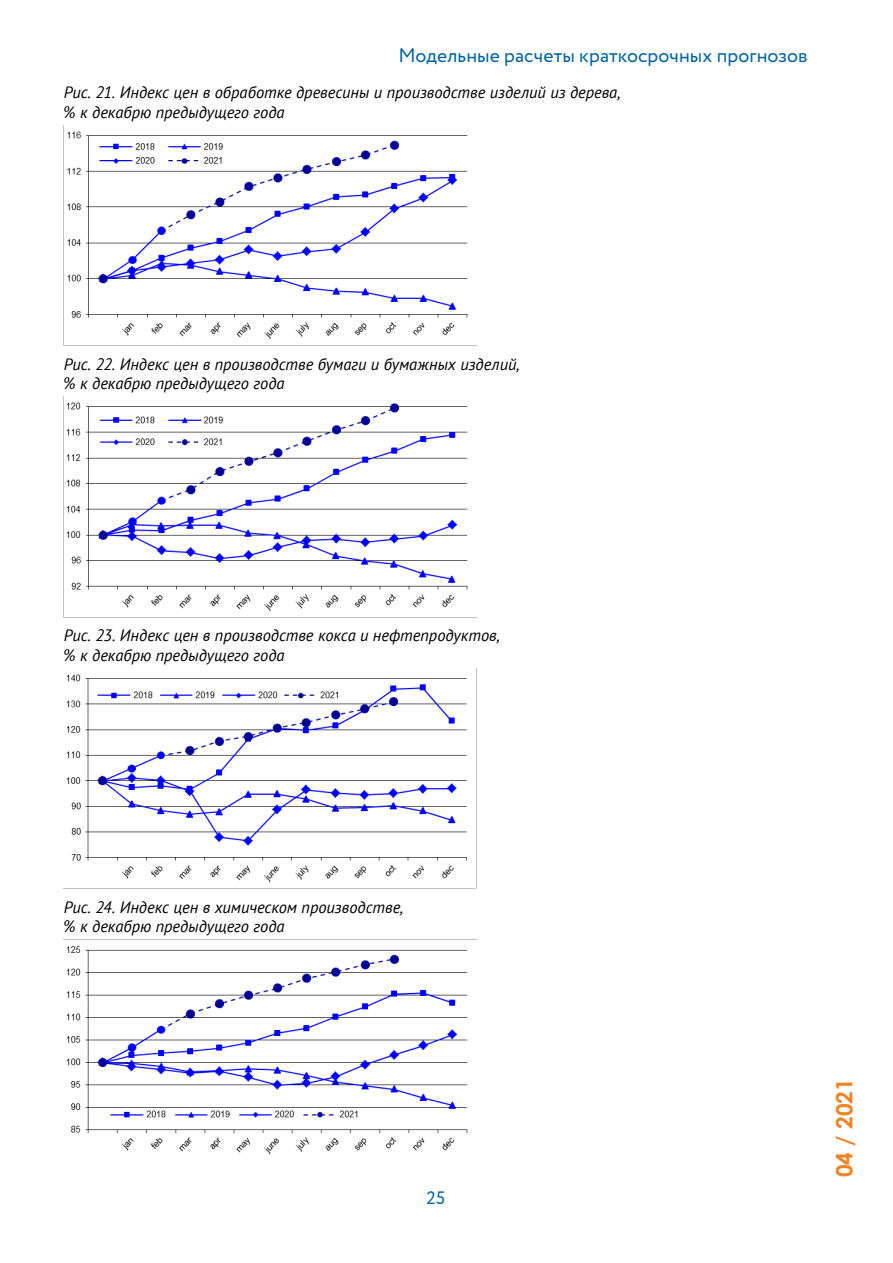
<style>
.page{position:relative;width:893px;height:1263px;background:#fff}
.page>*{position:absolute;margin:0;border:0;box-sizing:border-box;transform-origin:0 0}
.t1{font:700 22.5px "Century Gothic";color:#f58220}
.t2{font:19.5px "Circe";letter-spacing:.005em;color:#0064a4}
.t3{font:18px "Circe";color:#0064a4}
.t4{font:italic 16.5px/19.8px "PT Sans";color:#000}
</style>
<div class="page">
<img style="left:67px;top:131px;width:401px;height:209px">
<img style="left:66px;top:402px;width:402px;height:210px">
<img style="left:66px;top:674px;width:401px;height:209px">
<img style="left:66px;top:946px;width:402px;height:209px">
<p class="t2" style="left:398px;top:43px;width:411px">Модельные расчеты краткосрочных прогнозов</p>
<p class="t4" style="left:64px;top:82px;width:559px">Рис. 21. Индекс цен в обработке древесины и производстве изделий из дерева, % к декабрю предыдущего года</p>
<p class="t4" style="left:64px;top:354px;width:458px">Рис. 22. Индекс цен в производстве бумаги и бумажных изделий, % к декабрю предыдущего года</p>
<p class="t4" style="left:64px;top:625px;width:438px">Рис. 23. Индекс цен в производстве кокса и нефтепродуктов, % к декабрю предыдущего года</p>
<p class="t4" style="left:64px;top:896px;width:341px">Рис. 24. Индекс цен в химическом производстве, % к декабрю предыдущего года</p>
<p class="t3" style="left:426px;top:1186px;width:20px">25</p>
<h1 class="t1" style="left:827px;top:1177px;width:100px;rotate:-90deg">04 / 2021</h1>
</div>
